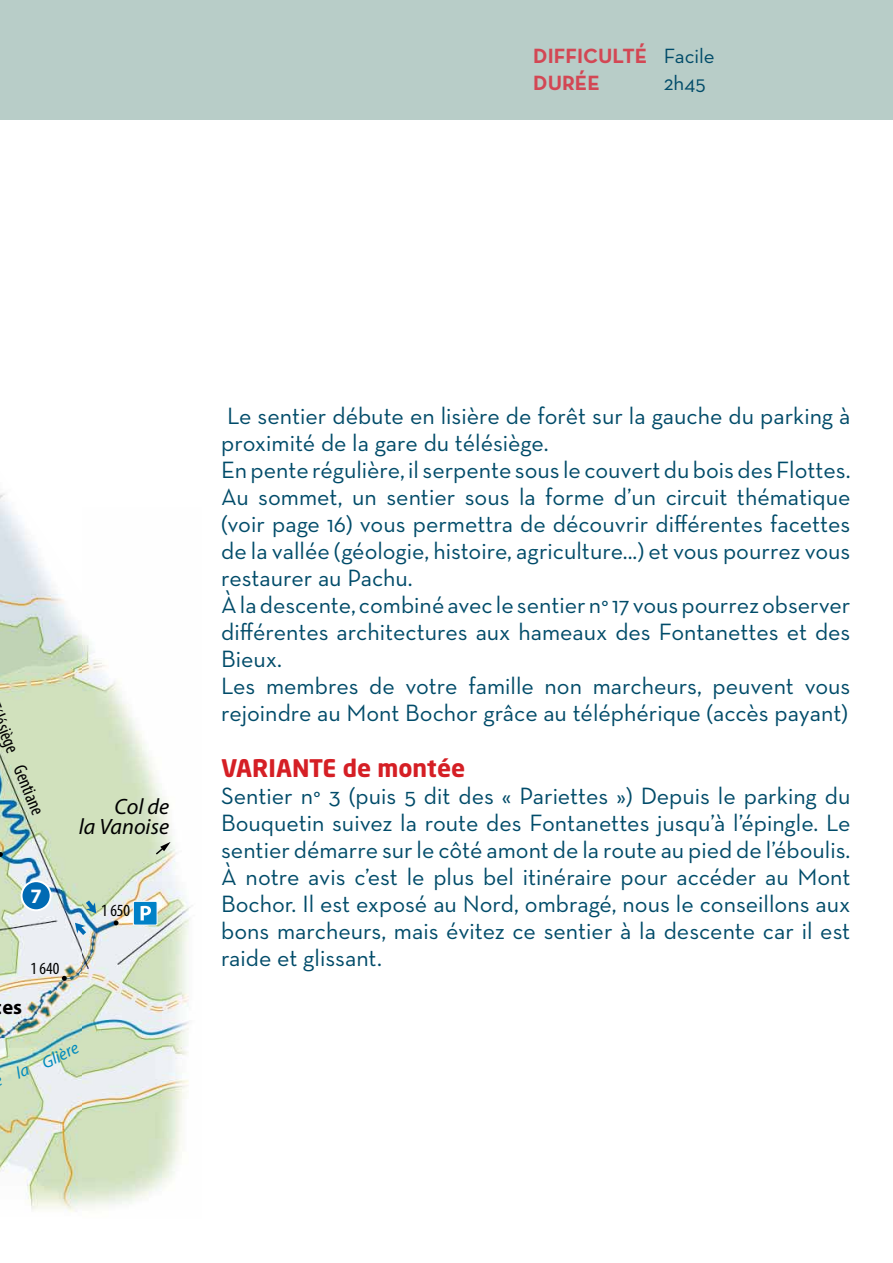
<style>
.page{position:relative;width:893px;height:1263px;background:#fff}
.page>*{position:absolute;margin:0;border:0;box-sizing:border-box;transform-origin:0 0}
.t1{font:24px/27px "Neutra Text";color:#004b69}
.t2{font:700 24px "Neo Sans Std";color:#d51f25}
.t3{font:italic 22.2px/20.5px "Myriad Pro";color:#000;text-align:right}
.t4{font:700 21px/26.7px "Neutra Text";color:#d34754}
.t5{font:21px "Neutra Text";color:#004b69}
.t6{font:700 20.55px "Myriad Pro";color:#000}
.t7{font:700 20.55px "Myriad Pro";color:#fff}
.t8{font:condensed 18.75px "Myriad Pro";color:#000}
.t9{font:condensed 17.1px "Myriad Pro";color:#000}
.s1{font-weight:400;color:#004b69}
</style>
<div class="page">
<div style="left:0;top:0;width:893px;height:119px;background:#b8cdc8"></div>
<img style="left:0;top:493px;width:82px;height:719px">
<img style="left:82px;top:636px;width:111px;height:573px">
<div style="left:133px;top:901px;width:24px;height:24px;background:#0081c7"></div>
<div style="left:133px;top:901px;width:25px;height:24px;border:1px solid #fff"></div>
<svg style="left:141px;top:906px;width:10px;height:14px"></svg>
<svg style="left:86px;top:900px;width:10px;height:13px"></svg>
<svg style="left:75px;top:923px;width:11px;height:12px"></svg>
<div style="left:22px;top:881px;width:29px;height:29px;background:#006ab3;border-radius:50%"></div>
<div style="left:21px;top:880px;width:31px;height:31px;border:2px solid #fff;border-radius:50%"></div>
<svg style="left:0;top:852px;width:3px;height:5px"></svg>
<svg style="left:114px;top:920px;width:5px;height:5px"></svg>
<svg style="left:62px;top:976px;width:5px;height:5px"></svg>
<svg style="left:154px;top:842px;width:17px;height:14px"></svg>
<svg style="left:15px;top:1066px;width:15px;height:12px"></svg>
<svg style="left:41px;top:1044px;width:39px;height:24px"></svg>
<p class="t4" style="left:533px;top:42px;width:183px">DIFFICULTÉ <span class="s1">Facile<br></span>DURÉE</p>
<p class="t5" style="left:664px;top:70px;width:43px">2h45</p>
<p class="t8" style="left:10px;top:714px;width:105px;rotate:68deg">ésiège Gentiane</p>
<p class="t3" style="left:79px;top:795px;width:92px">Col de<br>la Vanoise</p>
<p class="t7" style="left:30px;top:882px;width:13px">7</p>
<p class="t9" style="left:30px;top:958px;width:31px">1 640</p>
<p class="t6" style="left:2px;top:994px;width:21px">es</p>
<p class="t9" style="left:101px;top:900px;width:31px">1 650</p>
<p class="t1" style="left:221px;top:402px;width:631px">Le sentier débute en lisière de forêt sur la gauche du parking à proximité de la gare du télésiège.<br>En pente régulière, il serpente sous le couvert du bois des Flottes.<br>Au sommet, un sentier sous la forme d’un circuit thématique (voir page 16) vous permettra de découvrir différentes facettes de la vallée (géologie, histoire, agriculture...) et vous pourrez vous restaurer au Pachu.<br>À la descente, combiné avec le sentier n° 17 vous pourrez observer différentes architectures aux hameaux des Fontanettes et des Bieux.<br>Les membres de votre famille non marcheurs, peuvent vous rejoindre au Mont Bochor grâce au téléphérique (accès payant)</p>
<p class="t2" style="left:221px;top:753px;width:246px">VARIANTE de montée</p>
<p class="t1" style="left:221px;top:782px;width:631px;text-align:justify">Sentier n° 3 (puis 5 dit des « Pariettes ») Depuis le parking du Bouquetin suivez la route des Fontanettes jusqu’à l’épingle. Le sentier démarre sur le côté amont de la route au pied de l’éboulis.<br>À notre avis c’est le plus bel itinéraire pour accéder au Mont Bochor. Il est exposé au Nord, ombragé, nous le conseillons aux bons marcheurs, mais évitez ce sentier à la descente car il est raide et glissant.</p>
</div>
